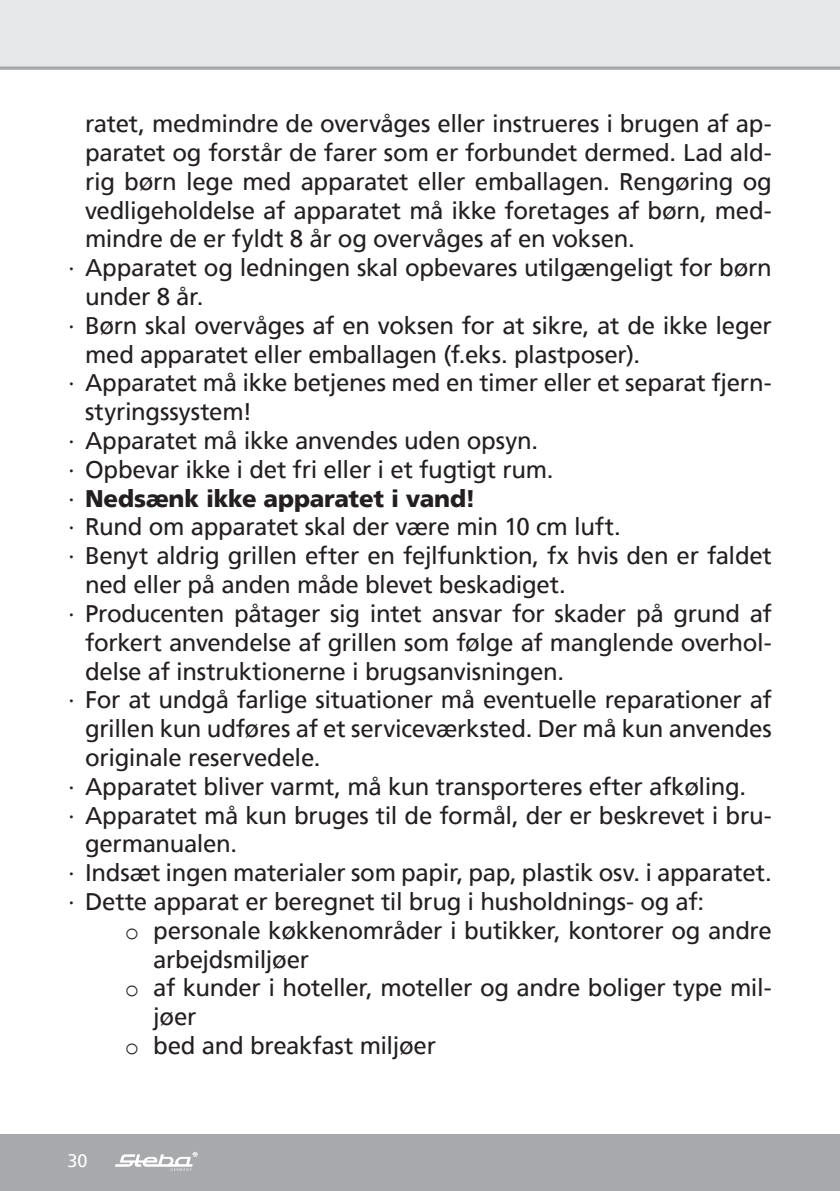
<style>
.page{position:relative;width:840px;height:1191px;background:#fff}
.page>*{position:absolute;margin:0;border:0;box-sizing:border-box;transform-origin:0 0}
.t1{font:24px "Frutiger";letter-spacing:-.015em;color:#231f20}
.t2{font:900 24px "Frutiger";letter-spacing:-.01em;color:#231f20}
.t3{font:18px "Frutiger";color:#fff}
.s1{font-weight:400}
.s2{font-family:"Courier New"}
</style>
<div class="page">
<div style="left:0;top:0;width:839px;height:68px;background:#e6e7e9"></div>
<hr style="left:839px;top:1134px;width:1px;height:57px;background:#a8a9ad">
<div style="left:0;top:1134px;width:839px;height:57px;background:#a8a9ad"></div>
<svg style="left:115px;top:1152px;width:82px;height:18px"></svg>
<svg style="left:0;top:66px;width:839px;height:4px;fill:#b0b1b4"></svg>
<p class="t1" style="left:85px;top:110px;width:687px">ratet, medmindre de overvåges eller instrueres i brugen af ap-</p>
<p class="t1" style="left:85px;top:138px;width:687px">paratet og forstår de farer som er forbundet dermed. Lad ald-</p>
<p class="t1" style="left:85px;top:167px;width:688px">rig børn lege med apparatet eller emballagen. Rengøring og</p>
<p class="t1" style="left:85px;top:196px;width:687px">vedligeholdelse af apparatet må ikke foretages af børn, med-</p>
<p class="t1" style="left:85px;top:225px;width:551px">mindre de er fyldt 8 år og overvåges af en voksen.</p>
<p class="t1" style="left:68px;top:254px;width:705px">∙ Apparatet og ledningen skal opbevares utilgængeligt for børn</p>
<p class="t1" style="left:85px;top:282px;width:120px">under 8 år.</p>
<p class="t1" style="left:68px;top:311px;width:704px">∙ Børn skal overvåges af en voksen for at sikre, at de ikke leger</p>
<p class="t1" style="left:85px;top:340px;width:556px">med apparatet eller emballagen (f.eks. plastposer).</p>
<p class="t1" style="left:68px;top:369px;width:705px">∙ Apparatet må ikke betjenes med en timer eller et separat fjern-</p>
<p class="t1" style="left:85px;top:398px;width:168px">styringssystem!</p>
<p class="t1" style="left:68px;top:426px;width:471px">∙ Apparatet må ikke anvendes uden opsyn.</p>
<p class="t1" style="left:68px;top:455px;width:486px">∙ Opbevar ikke i det fri eller i et fugtigt rum.</p>
<p class="t2" style="left:68px;top:484px;width:409px"><span class="s1">∙</span> Nedsænk ikke apparatet i vand!</p>
<p class="t1" style="left:68px;top:513px;width:554px">∙ Rund om apparatet skal der være min 10 cm luft.</p>
<p class="t1" style="left:68px;top:542px;width:705px">∙ Benyt aldrig grillen efter en fejlfunktion, fx hvis den er faldet</p>
<p class="t1" style="left:85px;top:570px;width:482px">ned eller på anden måde blevet beskadiget.</p>
<p class="t1" style="left:68px;top:599px;width:705px">∙ Producenten påtager sig intet ansvar for skader på grund af</p>
<p class="t1" style="left:85px;top:628px;width:687px">forkert anvendelse af grillen som følge af manglende overhol-</p>
<p class="t1" style="left:85px;top:657px;width:480px">delse af instruktionerne i brugsanvisningen.</p>
<p class="t1" style="left:68px;top:686px;width:705px">∙ For at undgå farlige situationer må eventuelle reparationer af</p>
<p class="t1" style="left:85px;top:714px;width:687px">grillen kun udføres af et serviceværksted. Der må kun anvendes</p>
<p class="t1" style="left:85px;top:743px;width:237px">originale reservedele.</p>
<p class="t1" style="left:68px;top:772px;width:679px">∙ Apparatet bliver varmt, må kun transporteres efter afkøling.</p>
<p class="t1" style="left:68px;top:801px;width:705px">∙ Apparatet må kun bruges til de formål, der er beskrevet i bru-</p>
<p class="t1" style="left:85px;top:830px;width:154px">germanualen.</p>
<p class="t1" style="left:68px;top:858px;width:705px">∙ Indsæt ingen materialer som papir, pap, plastik osv. i apparatet.</p>
<p class="t1" style="left:68px;top:887px;width:637px">∙ Dette apparat er beregnet til brug i husholdnings- og af:</p>
<p class="t1" style="left:125px;top:916px;width:648px"><span class="s2">o</span> personale køkkenområder i butikker, kontorer og andre</p>
<p class="t1" style="left:153px;top:945px;width:157px">arbejdsmiljøer</p>
<p class="t1" style="left:125px;top:974px;width:648px"><span class="s2">o</span> af kunder i hoteller, moteller og andre boliger type mil-</p>
<p class="t1" style="left:153px;top:1002px;width:45px">jøer</p>
<p class="t1" style="left:125px;top:1031px;width:312px"><span class="s2">o</span> bed and breakfast miljøer</p>
<p class="t3" style="left:67px;top:1149px;width:22px">30</p>
</div>
